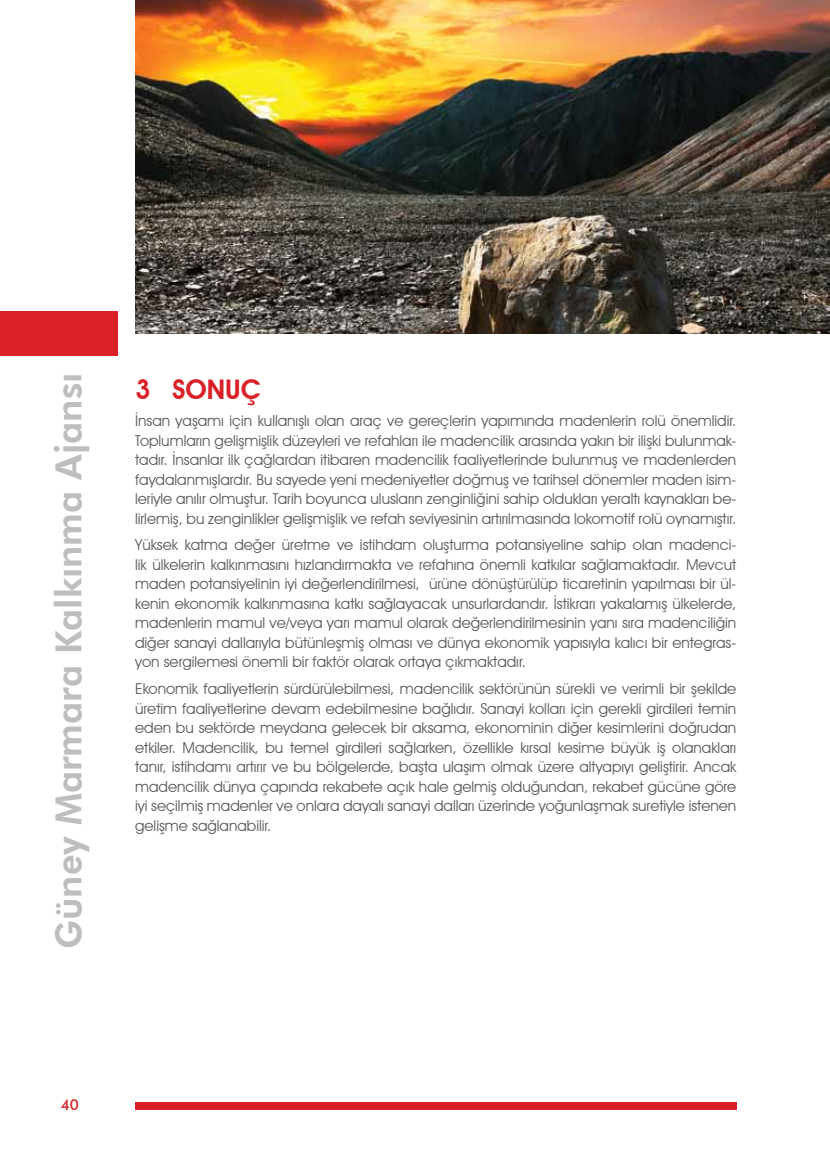
<style>
.page{position:relative;width:830px;height:1149px;background:#fff}
.page>*{position:absolute;margin:0;border:0;box-sizing:border-box;transform-origin:0 0}
.t1{font:800 36px "Futura BT";color:#bcbec0}
.t2{font:600 27px "Avant Garde IT Cby BT";color:#da2128}
.t3{font:15px/19.5px "Avant Garde IT Cby BT";color:#58595b;text-align:justify}
.t4{font:500 15px "Futura BT";color:#da2128}
</style>
<div class="page">
<div style="left:0;top:310px;width:117px;height:45px;background:#da2128"></div>
<div style="left:135px;top:1101px;width:601px;height:8px;background:#da2128"></div>
<img style="left:135px;top:0;width:694px;height:333px">
<h1 class="t1" style="left:47px;top:948px;width:577px;rotate:-90deg">Güney Marmara Kalkınma Ajansı</h1>
<h2 class="t2" style="left:135px;top:373px;width:127px">3 SONUÇ</h2>
<p class="t3" style="left:135px;top:410px;width:602px">İnsan yaşamı için kullanışlı olan araç ve gereçlerin yapımında madenlerin rolü önemlidir.<br>Toplumların gelişmişlik düzeyleri ve refahları ile madencilik arasında yakın bir ilişki bulunmak&shy;tadır. İnsanlar ilk çağlardan itibaren madencilik faaliyetlerinde bulunmuş ve madenlerden faydalanmışlardır. Bu sayede yeni medeniyetler doğmuş ve tarihsel dönemler maden isim&shy;leriyle anılır olmuştur. Tarih boyunca ulusların zenginliğini sahip oldukları yeraltı kaynakları be&shy;lirlemiş, bu zenginlikler gelişmişlik ve refah seviyesinin artırılmasında lokomotif rolü oynamıştır.</p>
<p class="t3" style="left:135px;top:535px;width:602px">Yüksek katma değer üretme ve istihdam oluşturma potansiyeline sahip olan madenci&shy;lik ülkelerin kalkınmasını hızlandırmakta ve refahına önemli katkılar sağlamaktadır. Mevcut maden potansiyelinin iyi değerlendirilmesi, ürüne dönüştürülüp ticaretinin yapılması bir ül&shy;kenin ekonomik kalkınmasına katkı sağlayacak unsurlardandır. İstikrarı yakalamış ülkelerde, madenlerin mamul ve/veya yarı mamul olarak değerlendirilmesinin yanı sıra madenciliğin diğer sanayi dallarıyla bütünleşmiş olması ve dünya ekonomik yapısıyla kalıcı bir entegras&shy;yon sergilemesi önemli bir faktör olarak ortaya çıkmaktadır.</p>
<p class="t3" style="left:135px;top:678px;width:602px">Ekonomik faaliyetlerin sürdürülebilmesi, madencilik sektörünün sürekli ve verimli bir şekilde üretim faaliyetlerine devam edebilmesine bağlıdır. Sanayi kolları için gerekli girdileri temin eden bu sektörde meydana gelecek bir aksama, ekonominin diğer kesimlerini doğrudan etkiler. Madencilik, bu temel girdileri sağlarken, özellikle kırsal kesime büyük iş olanakları tanır, istihdamı artırır ve bu bölgelerde, başta ulaşım olmak üzere altyapıyı geliştirir. Ancak madencilik dünya çapında rekabete açık hale gelmiş olduğundan, rekabet gücüne göre iyi seçilmiş madenler ve onlara dayalı sanayi dalları üzerinde yoğunlaşmak suretiyle istenen gelişme sağlanabilir.</p>
<p class="t4" style="left:61px;top:1094px;width:20px">40</p>
</div>
